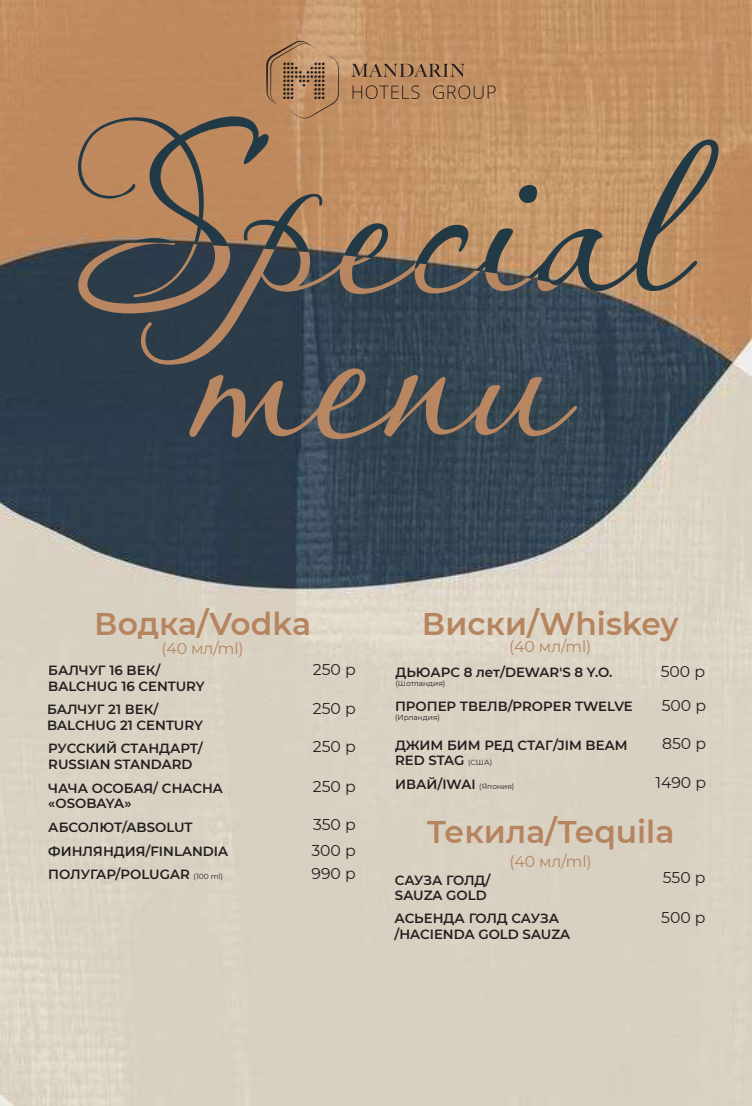
<style>
.page{position:relative;width:752px;height:1106px;background:#fff}
.page>*{position:absolute;margin:0;border:0;box-sizing:border-box;transform-origin:0 0}
.t1{font:600 31.25px "Montserrat";color:#b6845f}
.t2{font:15.75px/25.2px "Montserrat";color:#231f20}
.t3{font:15.75px "Montserrat";color:#b6845f}
.t4{font:600 13.25px/15.5px "Montserrat";color:#231f20}
.t5{font:7.5px "Montserrat";color:#231f20}
.s1{font-weight:400;font-size:7.5px}
</style>
<div class="page">
<img style="left:1px;top:0;width:750px;height:1106px">
<svg style="left:78px;top:294px;width:63px;height:19px"></svg>
<svg style="left:141px;top:294px;width:204px;height:71px;background:#3f474e"></svg>
<svg style="left:189px;top:368px;width:387px;height:71px;background:#545454"></svg>
<svg style="left:78px;top:40px;width:640px;height:254px;background:#a4805f"></svg>
<h1 class="t1" style="left:94px;top:601px;width:218px">Водка/Vodka</h1>
<p class="t3" style="left:161px;top:637px;width:84px">(40 мл/ml)</p>
<h1 class="t1" style="left:422px;top:601px;width:258px">Виски/Whiskey</h1>
<p class="t3" style="left:509px;top:636px;width:84px">(40 мл/ml)</p>
<p class="t4" style="left:395px;top:663px;width:218px">ДЬЮАРС 8 лет/DEWAR'S 8 Y.O.</p>
<p class="t2" style="left:660px;top:658px;width:46px">500 р</p>
<p class="t5" style="left:395px;top:678px;width:51px">(Шотландия)</p>
<p class="t2" style="left:661px;top:692px;width:46px">500 р</p>
<p class="t2" style="left:661px;top:730px;width:46px">850 р</p>
<p class="t2" style="left:655px;top:769px;width:52px">1490 р</p>
<p class="t2" style="left:312px;top:656px;width:44px">250 р</p>
<p class="t2" style="left:312px;top:695px;width:44px">250 р</p>
<p class="t4" style="left:48px;top:662px;width:158px">БАЛЧУГ 16 BЕК/<br>BALCHUG 16 СENTURY</p>
<p class="t4" style="left:395px;top:697px;width:239px">ПРОПЕР ТВЕЛВ/PROPER TWELVE</p>
<p class="t5" style="left:395px;top:712px;width:46px">(Ирландия)</p>
<p class="t4" style="left:395px;top:736px;width:234px">ДЖИМ БИМ РЕД СТАГ/JIM BEAM<br>RED STAG <span class="s1">(США)</span></p>
<p class="t4" style="left:47px;top:701px;width:157px">БАЛЧУГ 21 ВЕК/<br>BALCHUG 21 СENTURY</p>
<p class="t2" style="left:312px;top:733px;width:44px">250 р</p>
<p class="t2" style="left:312px;top:773px;width:44px">250 р</p>
<p class="t2" style="left:311px;top:811px;width:46px">350 р<br>300 р</p>
<p class="t4" style="left:48px;top:740px;width:156px">РУССКИЙ СТАНДАРТ/<br>RUSSIAN STANDARD</p>
<p class="t4" style="left:395px;top:775px;width:121px">ИВАЙ/IWAI <span class="s1">(Япония)</span></p>
<p class="t4" style="left:48px;top:779px;width:176px">ЧАЧА ОСОБАЯ/ CHACHA «OSOBAYA»</p>
<p class="t4" style="left:48px;top:814px;width:181px;line-height:24px">АБСОЛЮТ/ABSOLUT<br>ФИНЛЯНДИЯ/FINLANDIA</p>
<h1 class="t1" style="left:426px;top:809px;width:249px">Текила/Tequila</h1>
<p class="t3" style="left:509px;top:850px;width:84px">(40 мл/ml)</p>
<p class="t2" style="left:662px;top:864px;width:44px">550 р</p>
<p class="t2" style="left:661px;top:904px;width:46px">500 р</p>
<p class="t4" style="left:48px;top:865px;width:176px">ПОЛУГАР/POLUGAR <span class="s1">(100 ml)</span></p>
<p class="t2" style="left:311px;top:859px;width:46px">990 р</p>
<p class="t4" style="left:395px;top:871px;width:97px">САУЗА ГОЛД/<br>SAUZA GOLD</p>
<p class="t4" style="left:394px;top:910px;width:177px">АСЬЕНДА ГОЛД САУЗА /HACIENDA GOLD SAUZA</p>
</div>
